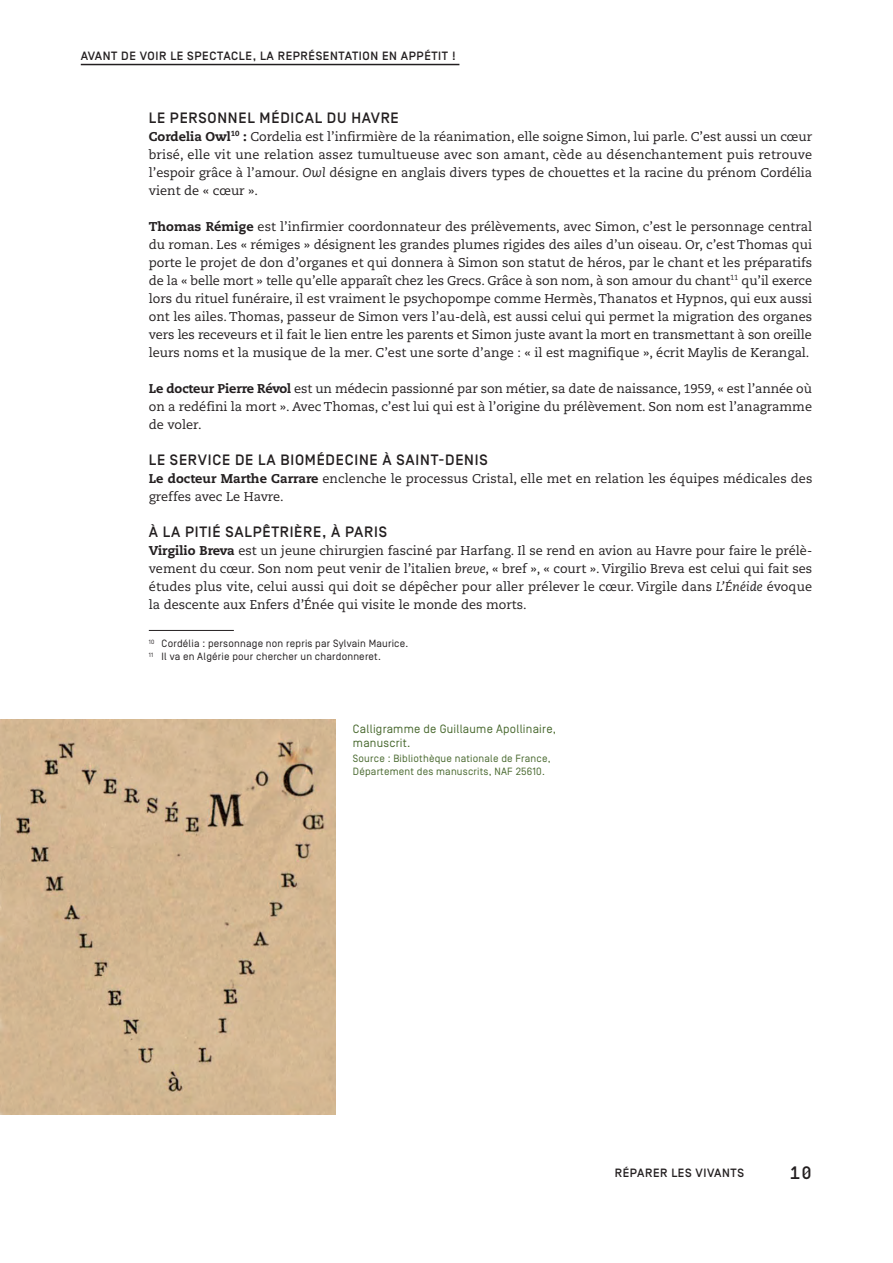
<style>
.page{position:relative;width:893px;height:1263px;background:#fff}
.page>*{position:absolute;margin:0;border:0;box-sizing:border-box;transform-origin:0 0}
.t1{font:500 18px "Simplon BP Mono";color:#231f20}
.Titre_3{font:500 15px "Simplon BP";letter-spacing:.05em;color:#231f20}
.Texte_courant{font:12.75px/18px "Caecilia LT Std";color:#231f20;text-align:justify}
.Texte_courant_sans_e{font:12.75px/18px "Caecilia LT Std";color:#231f20;text-align:justify}
.t2{font:500 12px "Simplon BP";letter-spacing:.05em;color:#231f20}
.Legende{font:12px/14.2px "Simplon BP Regular";letter-spacing:.02em;color:#49692f}
.Notes_basdepage{font:10.5px "Simplon BP Regular";letter-spacing:.02em;color:#231f20}
.Copyright{font:10.5px/12.8px "Simplon BP Regular";letter-spacing:.02em;color:#49692f}
.s1{font-weight:800}
.s2{font-style:italic}
</style>
<div class="page">
<hr style="left:81px;top:64px;width:378px;height:1px;background:#231f20">
<hr style="left:149px;top:630px;width:85px;height:1px;background:#231f20">
<img style="left:0;top:720px;width:336px;height:394px">
<p class="t2" style="left:81px;top:49px;width:115px">AVA NTDE VOIR LE SPECTACLE</p>
<p class="t2" style="left:253px;top:49px;width:34px">, LA REPRÉSE</p>
<p class="t2" style="left:330px;top:49px;width:16px">NTATI</p>
<p class="t2" style="left:362px;top:49px;width:47px">ON EN APPÉTIT</p>
<p class="t2" style="left:452px;top:49px;width:5px">!</p>
<p class="Titre_3" style="left:149px;top:109px;width:70px">LE PERSONN</p>
<p class="Titre_3" style="left:238px;top:109px;width:162px">EL MÉDICAL DU HAVRE</p>
<p class="Texte_courant_sans_e" style="left:149px;top:128px;width:665px"><span class="s1">Cordelia Owl</span><sup>10</sup> <span class="s1">:</span> Cordelia est l’infirmière de la réanimation, elle soigne Simon, lui parle. C’est aussi un cœur brisé, elle vit une relation assez tumultueuse avec son amant, cède au désenchantement puis retrouve l’espoir grâce à l’amour. <span class="s2">Owl</span> désigne en anglais divers types de chouettes et la racine du prénom Cordélia vient de « cœur ».</p>
<p class="Texte_courant" style="left:149px;top:218px;width:665px"><span class="s1">Thomas Rémige</span> est l’infirmier coordonnateur des prélèvements, avec Simon, c’est le personnage central du roman. Les « rémiges » désignent les grandes plumes rigides des ailes d’un oiseau. Or, c’est Thomas qui porte le projet de don d’organes et qui donnera à Simon son statut de héros, par le chant et les préparatifs de la « belle mort » telle qu’elle apparaît chez les Grecs. Grâce à son nom, à son amour du chant<sup>11</sup> qu’il exerce lors du rituel funéraire, il est vraiment le psychopompe comme Hermès, Thanatos et Hypnos, qui eux aussi ont les ailes. Thomas, passeur de Simon vers l’au-delà, est aussi celui qui permet la migration des organes vers les receveurs et il fait le lien entre les parents et Simon juste avant la mort en transmettant à son oreille leurs noms et la musique de la mer. C’est une sorte d’ange : « il est magnifique », écrit Maylis de Kerangal.</p>
<p class="Texte_courant" style="left:149px;top:380px;width:665px"><span class="s1">Le docteur Pierre Révol</span> est un médecin passionné par son métier, sa date de naissance, 1959, « est l’année où on a redéfini la mort ». Avec Thomas, c’est lui qui est à l’origine du prélèvement. Son nom est l’anagramme de voler.</p>
<p class="Titre_3" style="left:149px;top:451px;width:340px">LE SERVICE DE LA BIOMÉDECINE À SAINT-DENIS</p>
<p class="Texte_courant_sans_e" style="left:149px;top:470px;width:665px"><span class="s1">Le docteur Marthe Carrare</span> enclenche le processus Cristal, elle met en relation les équipes médicales des greffes avec Le Havre.</p>
<p class="Titre_3" style="left:149px;top:523px;width:240px">À LA PITIÉ SALPÊTRIÈRE, À PARIS</p>
<p class="Texte_courant_sans_e" style="left:149px;top:542px;width:665px"><span class="s1">Virgilio Breva</span> est un jeune chirurgien fasciné par Harfang. Il se rend en avion au Havre pour faire le prélè&shy;vement du cœur. Son nom peut venir de l’italien <span class="s2">breve</span>, « bref », « court ». Virgilio Breva est celui qui fait ses études plus vite, celui aussi qui doit se dépêcher pour aller prélever le cœur. Virgile dans <span class="s2">L’Énéide</span> évoque la descente aux Enfers d’Énée qui visite le monde des morts.</p>
<p class="Notes_basdepage" style="left:149px;top:638px;width:261px"><sup>10</sup> Cordélia : personnage non repris par Sylvain Maurice.</p>
<p class="Notes_basdepage" style="left:149px;top:650px;width:234px"><sup>11</sup> Il va en Algérie pour chercher un chardonneret.</p>
<p class="Legende" style="left:353px;top:722px;width:205px">Calligramme de Guillaume Apollinaire, manuscrit.</p>
<p class="Copyright" style="left:353px;top:752px;width:199px">Source : Bibliothèque nationale de France,<br>Département des manuscrits, NAF 25610.</p>
<p class="t2" style="left:615px;top:1166px;width:131px">RÉPARER LES VIVANTS</p>
<h1 class="t1" style="left:789px;top:1161px;width:24px">10</h1>
</div>
